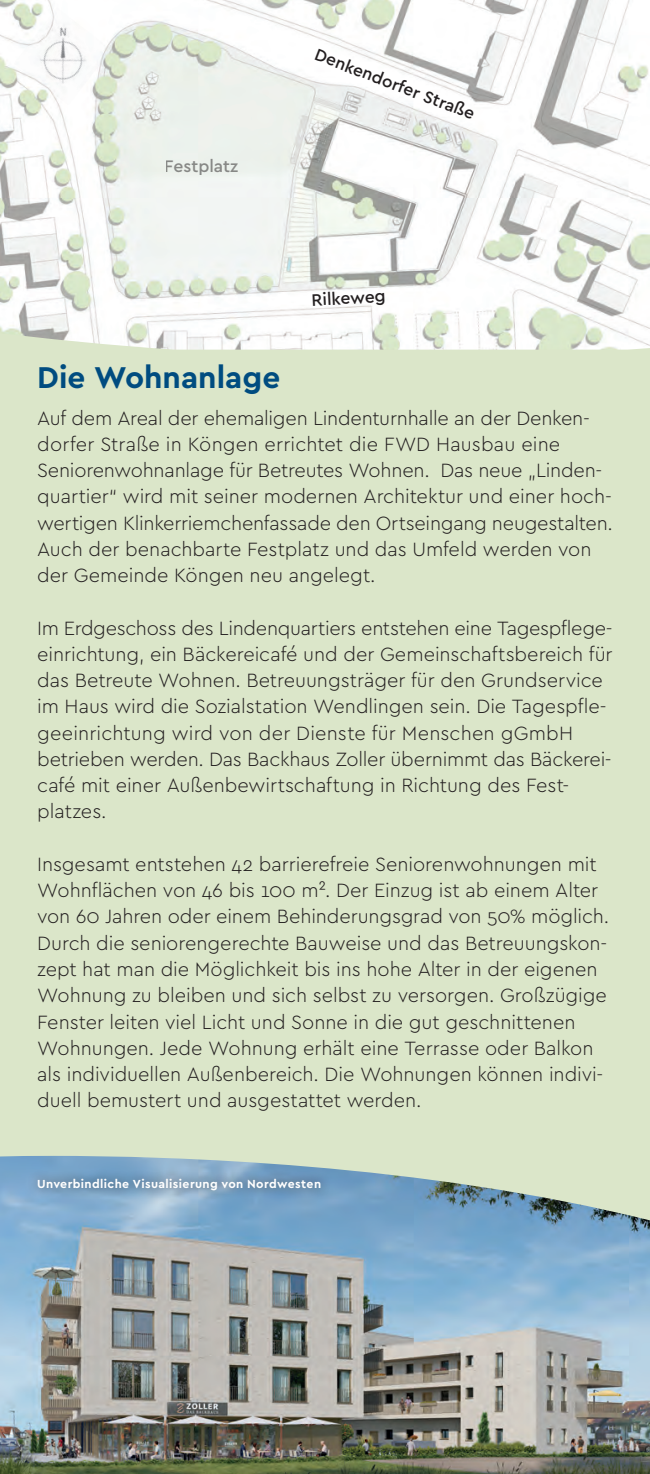
<style>
.page{position:relative;width:650px;height:1474px;background:#fff}
.page>*{position:absolute;margin:0;border:0;box-sizing:border-box;transform-origin:0 0}
.t1{font:700 31.5px "Cera PRO";color:#004c80}
.t2{font:300 20.12px/26.2px "Cera PRO";letter-spacing:-.005em;color:#231f20}
.t3{font:500 17.5px "Cera PRO";color:#231f20}
.t4{font:700 12.25px "Cera PRO";letter-spacing:.03em;color:#fff}
</style>
<div class="page">
<div style="left:0;top:0;width:650px;height:1473px;background:#dbe6c9"></div>
<img style="left:0;top:1155px;width:650px;height:318px">
<img style="left:0;top:0;width:650px;height:349px">
<div style="left:28px;top:1168px;width:303px;height:32px;background:#231f20;opacity:.8"></div>
<img style="left:14px;top:8px;width:97px;height:97px">
<p class="t3" style="left:165px;top:154px;width:75px">Festplatz</p>
<p class="t3" style="left:320px;top:43px;width:171px;rotate:21deg">Denkendorfer Straße</p>
<p class="t3" style="left:311px;top:288px;width:76px;rotate:-3deg">Rilkeweg</p>
<h1 class="t1" style="left:37px;top:357px;width:245px">Die Wohnanlage</h1>
<p class="t2" style="left:37px;top:404px;width:577px">Auf dem Areal der ehemaligen Lindenturnhalle an der Denken&shy;dorfer Straße in Köngen errichtet die FWD Hausbau eine Seniorenwohnanlage für Betreutes Wohnen. Das neue „Linden&shy;quartier“ wird mit seiner modernen Architektur und einer hoch&shy;wertigen Klinkerriemchenfassade den Ortseingang neugestalten.<br>Auch der benachbarte Festplatz und das Umfeld werden von der Gemeinde Köngen neu angelegt.</p>
<p class="t2" style="left:37px;top:614px;width:577px">Im Erdgeschoss des Lindenquartiers entstehen eine Tagespflege&shy;einrichtung, ein Bäckereicafé und der Gemeinschaftsbereich für das Betreute Wohnen. Betreuungsträger für den Grundservice im Haus wird die Sozialstation Wendlingen sein. Die Tagespfle&shy;geeinrichtung wird von der Dienste für Menschen gGmbH betrieben werden. Das Backhaus Zoller übernimmt das Bäckerei&shy;café mit einer Außenbewirtschaftung in Richtung des Fest&shy;platzes.</p>
<p class="t2" style="left:37px;top:850px;width:573px">Insgesamt entstehen 42 barrierefreie Seniorenwohnungen mit Wohnflächen von 46 bis 100 m². Der Einzug ist ab einem Alter von 60 Jahren oder einem Behinderungsgrad von 50% möglich.<br>Durch die seniorengerechte Bauweise und das Betreuungskon&shy;zept hat man die Möglichkeit bis ins hohe Alter in der eigenen Wohnung zu bleiben und sich selbst zu versorgen. Großzügige Fenster leiten viel Licht und Sonne in die gut geschnittenen Wohnungen. Jede Wohnung erhält eine Terrasse oder Balkon als individuellen Außenbereich. Die Wohnungen können indivi&shy;duell bemustert und ausgestattet werden.</p>
<p class="t4" style="left:37px;top:1175px;width:285px">Unverbindliche Visualisierung von Nordwesten</p>
</div>
